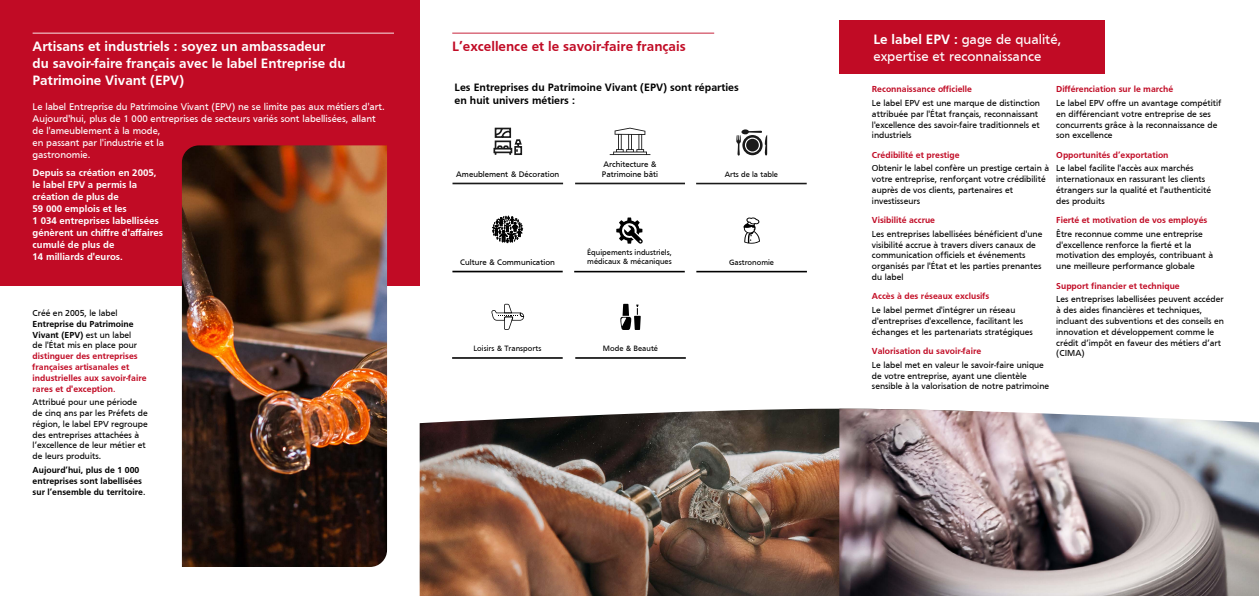
<style>
.page{position:relative;width:1259px;height:596px;background:#fff}
.page>*{position:absolute;margin:0;border:0;box-sizing:border-box;transform-origin:0 0}
.t1{font:700 14px/16.8px "Frutiger";color:#fff}
.t2{font:14px/16.8px "Frutiger";color:#fff}
.t3{font:700 14px "Frutiger";color:#c10b25}
.t4{font:700 11px/13.2px "Frutiger";color:#000}
.t5{font:10px/12px "Frutiger";color:#fff}
.t6{font:700 10px/12px "Frutiger";color:#fff}
.t7{font:9px/10.8px "Frutiger";color:#000}
.t8{font:700 9px/10.8px "Frutiger";color:#c10b25}
.t9{font:700 9px/10.8px "Frutiger";color:#000}
.t10{font:700 9px "Frutiger";color:#c40f26}
.t11{font:8.3px/10px "Frutiger";color:#000}
.t12{font:8px/9.6px "Frutiger";color:#000}
.s1{font-weight:700}
.s2{font-weight:400}
</style>
<div class="page">
<div style="left:0;top:0;width:420px;height:285px;background:#c10b25"></div>
<hr style="left:452px;top:33px;width:262px;height:1px;background:#c10b25">
<hr style="left:33px;top:33px;width:361px;height:1px;background:#fff">
<img style="left:182px;top:145px;width:205px;height:421px">
<img style="left:420px;top:408px;width:419px;height:187px">
<hr style="left:452px;top:182px;width:111px;height:2px;background:#000">
<svg style="left:493px;top:127px;width:30px;height:28px"></svg>
<hr style="left:696px;top:183px;width:110px;height:1px;background:#000">
<svg style="left:736px;top:129px;width:31px;height:26px"></svg>
<hr style="left:575px;top:182px;width:110px;height:2px;background:#000">
<svg style="left:610px;top:128px;width:40px;height:27px"></svg>
<hr style="left:452px;top:270px;width:111px;height:2px;background:#000">
<svg style="left:492px;top:215px;width:31px;height:28px"></svg>
<hr style="left:574px;top:271px;width:111px;height:1px;background:#000">
<svg style="left:616px;top:217px;width:27px;height:26px"></svg>
<hr style="left:696px;top:271px;width:111px;height:1px;background:#000">
<svg style="left:743px;top:217px;width:17px;height:26px"></svg>
<hr style="left:452px;top:357px;width:111px;height:1px;background:#000">
<svg style="left:491px;top:303px;width:33px;height:27px"></svg>
<hr style="left:575px;top:357px;width:111px;height:1px;background:#000">
<svg style="left:620px;top:303px;width:21px;height:27px"></svg>
<img style="left:839px;top:408px;width:420px;height:187px">
<div style="left:839px;top:20px;width:265px;height:54px;background:#c10b25"></div>
<h1 class="t2" style="left:873px;top:31px;width:190px"><span class="s1">Le label EPV :</span> gage de qualité, expertise et reconnaissance</h1>
<h1 class="t1" style="left:33px;top:38px;width:314px">Artisans et industriels : soyez un ambassadeur<br>du savoir-faire français avec le label Entreprise du<br>Patrimoine Vivant (EPV)</h1>
<h1 class="t3" style="left:452px;top:38px;width:235px">L’excellence et le savoir-faire français</h1>
<p class="t4" style="left:454px;top:81px;width:286px">Les Entreprises du Patrimoine Vivant (EPV) sont réparties en huit univers métiers :</p>
<p class="t8" style="left:872px;top:84px;width:101px">Reconnaissance officielle</p>
<p class="t8" style="left:1056px;top:84px;width:118px">Différenciation sur le marché</p>
<p class="t7" style="left:1056px;top:97px;width:167px">Le label EPV offre un avantage compétitif en différenciant votre entreprise de ses concurrents grâce à la reconnaissance de son excellence</p>
<p class="t8" style="left:1056px;top:149px;width:114px">Opportunités d’exportation</p>
<p class="t7" style="left:1056px;top:163px;width:156px">Le label facilite l'accès aux marchés internationaux en rassurant les clients étrangers sur la qualité et l'authenticité des produits</p>
<p class="t8" style="left:1056px;top:214px;width:153px">Fierté et motivation de vos employés</p>
<p class="t7" style="left:1056px;top:228px;width:158px">Être reconnue comme une entreprise d'excellence renforce la fierté et la motivation des employés, contribuant à une meilleure performance globale</p>
<p class="t8" style="left:1056px;top:280px;width:125px">Support financier et technique</p>
<p class="t7" style="left:1056px;top:293px;width:169px">Les entreprises labellisées peuvent accéder à des aides financières et techniques, incluant des subventions et des conseils en innovation et développement comme le crédit d’impôt en faveur des métiers d’art (CIMA)</p>
<p class="t7" style="left:872px;top:97px;width:170px">Le label EPV est une marque de distinction attribuée par l'État français, reconnaissant l'excellence des savoir-faire traditionnels et industriels</p>
<p class="t8" style="left:872px;top:149px;width:89px">Crédibilité et prestige</p>
<p class="t7" style="left:872px;top:163px;width:179px">Obtenir le label confère un prestige certain à votre entreprise, renforçant votre crédibilité auprès de vos clients, partenaires et investisseurs</p>
<p class="t8" style="left:872px;top:214px;width:65px">Visibilité accrue</p>
<p class="t7" style="left:872px;top:228px;width:172px">Les entreprises labellisées bénéficient d'une visibilité accrue à travers divers canaux de communication officiels et événements organisés par l'État et les parties prenantes du label</p>
<p class="t10" style="left:872px;top:291px;width:119px">Accès à des réseaux exclusifs</p>
<p class="t7" style="left:872px;top:304px;width:163px">Le label permet d'intégrer un réseau d'entreprises d'excellence, facilitant les échanges et les partenariats stratégiques</p>
<p class="t8" style="left:872px;top:345px;width:111px">Valorisation du savoir-faire</p>
<p class="t7" style="left:872px;top:359px;width:179px">Le label met en valeur le savoir-faire unique de votre entreprise, ayant une clientèle sensible à la valorisation de notre patrimoine</p>
<p class="t5" style="left:33px;top:101px;width:354px">Le label Entreprise du Patrimoine Vivant (EPV) ne se limite pas aux métiers d'art.<br>Aujourd'hui, plus de 1 000 entreprises de secteurs variés sont labellisées, allant de l'ameublement à la mode,<br>en passant par l'industrie et la<br>gastronomie.</p>
<p class="t6" style="left:33px;top:166px;width:132px">Depuis sa création en 2005, le label EPV a permis la création de plus de<br>59 000 emplois et les<br>1 034 entreprises labellisées génèrent un chiffre d'affaires cumulé de plus de<br>14 milliards d'euros.</p>
<p class="t11" style="left:602px;top:159px;width:58px">Architecture &amp;<br>Patrimoine bâti</p>
<p class="t11" style="left:456px;top:169px;width:105px">Ameublement &amp; Décoration</p>
<p class="t12" style="left:724px;top:169px;width:55px">Arts de la table</p>
<p class="t11" style="left:460px;top:257px;width:96px">Culture &amp; Communication</p>
<p class="t12" style="left:587px;top:247px;width:86px">Équipements industriels, médicaux &amp; mécaniques</p>
<p class="t12" style="left:729px;top:257px;width:46px">Gastronomie</p>
<p class="t7" style="left:33px;top:307px;width:86px">Créé en 2005, le label</p>
<p class="t9" style="left:33px;top:318px;width:106px">Entreprise du Patrimoine<br>Vivant (EPV) <span class="s2">est un label de l'État mis en place pour</span></p>
<p class="t8" style="left:33px;top:350px;width:115px">distinguer des entreprises françaises artisanales et industrielles aux savoir-faire rares et d'exception<span class="s2">.</span></p>
<p class="t7" style="left:33px;top:396px;width:117px">Attribué pour une période de cinq ans par les Préfets de région, le label EPV regroupe des entreprises attachées à l’excellence de leur métier et de leurs produits.</p>
<p class="t9" style="left:33px;top:464px;width:114px">Aujourd’hui, plus de 1 000 entreprises sont labellisées sur l’ensemble du territoire<span class="s2">.</span></p>
<p class="t12" style="left:473px;top:343px;width:69px">Loisirs &amp; Transports</p>
<p class="t12" style="left:603px;top:343px;width:57px">Mode &amp; Beauté</p>
</div>
